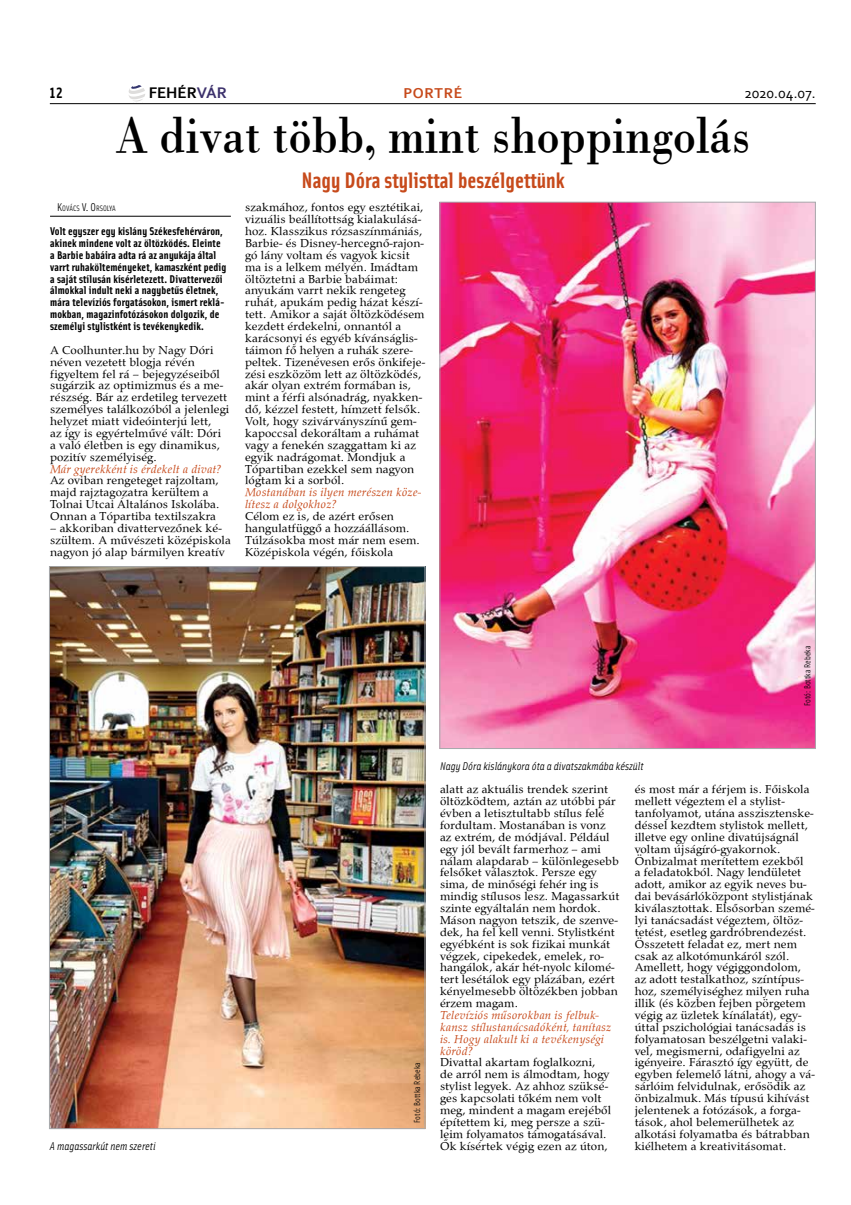
<style>
.page{position:relative;width:851px;height:1205px;background:#fff}
.page>*{position:absolute;margin:0;border:0;box-sizing:border-box;transform-origin:0 0}
.t1{font:52.5px "Bodoni PFL";color:#000;scale:.9 1}
.t2{font:700 22.5px "Solex";color:#c74a1b}
.t3{font:700 16.12px "Corbel";color:#000}
.t4{font:15px "Corbel";letter-spacing:-.02em;color:#000}
.t5{font:700 15px "Corbel";letter-spacing:.04em;color:#c74a1b}
.t6{font:700 15px "Solex";color:#000}
.t7{font:11.88px/11.9px "Palladius";letter-spacing:.01em;color:#000}
.t8{font:italic 11.88px/11.9px "Palladius";letter-spacing:.01em;color:#c74a1b}
.t9{font:700 11.25px/11.9px "Solex";letter-spacing:.01em;color:#000}
.t10{font:italic 11.25px "Solex";color:#000}
.t11{font:8.75px "Solex";color:#000}
.t12{font:7.88px "Solex";color:#000}
.s1{color:#3c316c}
.s2{font-size:11.25px}
</style>
<div class="page">
<hr style="left:50px;top:103px;width:765px;height:1px;background:#000">
<svg style="left:128px;top:85px;width:17px;height:16px"></svg>
<hr style="left:50px;top:216px;width:181px;height:1px;background:#000">
<img style="left:441px;top:204px;width:372px;height:543px">
<img style="left:51px;top:568px;width:372px;height:559px">
<h3 class="t3" style="left:149px;top:82px;width:78px">FEHÉR<span class="s1">VÁR</span></h3>
<h1 class="t1" style="left:116px;top:98px;width:706px">A divat több, mint shoppingolás</h1>
<h2 class="t2" style="left:301px;top:165px;width:264px">Nagy Dóra stylisttal beszélgettünk</h2>
<p class="t6" style="left:50px;top:83px;width:14px">12</p>
<p class="t5" style="left:403px;top:83px;width:60px">PORTRÉ</p>
<p class="t4" style="left:744px;top:84px;width:73px">2020.04.07.</p>
<p class="t12" style="left:57px;top:204px;width:60px"><span class="s2">K</span>OVÁCS <span class="s2">V. O</span> RSOLYA</p>
<p class="t9" style="left:50px;top:225px;width:178px">Volt egyszer egy kislány Székesfehérváron, akinek mindene volt az öltözködés. Eleinte a Barbie babáira adta rá az anyukája által varrt ruhakölteményeket, kamaszként pedig a saját stílusán kísérletezett. Divattervezői álmokkal indult neki a nagybetűs életnek, mára televíziós forgatásokon, ismert reklá&shy;mokban, magazinfotózásokon dolgozik, de személyi stylistként is tevékenykedik.</p>
<p class="t7" style="left:50px;top:344px;width:180px">A Coolhunter.hu by Nagy Dóri néven vezetett blogja révén figyeltem fel rá – bejegyzéseiből sugárzik az optimizmus és a me&shy;részség. Bár az erdetileg tervezett személyes találkozóból a jelenlegi helyzet miatt videóinterjú lett,<br>az így is egyértelművé vált: Dóri a való életben is egy dinamikus, pozitív személyiség.</p>
<p class="t8" style="left:50px;top:463px;width:172px">Már gyerekként is érdekelt a divat?</p>
<p class="t7" style="left:50px;top:475px;width:171px">Az oviban rengeteget rajzoltam, majd rajztagozatra kerültem a<br>Tolnai Utcai Általános Iskolába.<br>Onnan a Tópartiba textilszakra</p>
<p class="t7" style="left:50px;top:522px;width:182px">– akkoriban divattervezőnek ké&shy;szültem. A művészeti középiskola nagyon jó alap bármilyen kreatív</p>
<p class="t7" style="left:245px;top:201px;width:182px">szakmához, fontos egy esztétikai, vizuális beállítottság kialakulásá&shy;hoz. Klasszikus rózsaszínmániás,<br>Barbie- és Disney-hercegnő-rajon&shy;gó lány voltam és vagyok kicsit ma is a lelkem mélyén. Imádtam öltöztetni a Barbie babáimat: anyukám varrt nekik rengeteg ruhát, apukám pedig házat készí&shy;tett. Amikor a saját öltözködésem kezdett érdekelni, onnantól a karácsonyi és egyéb kívánságlis&shy;táimon fő helyen a ruhák szere&shy;peltek. Tizenévesen erős önkifeje&shy;zési eszközöm lett az öltözködés, akár olyan extrém formában is, mint a férfi alsónadrág, nyakken&shy;dő, kézzel festett, hímzett felsők.<br>Volt, hogy szivárványszínű gem&shy;kapoccsal dekoráltam a ruhámat vagy a fenekén szaggattam ki az egyik nadrágomat. Mondjuk a<br>Tópartiban ezekkel sem nagyon lógtam ki a sorból.</p>
<p class="t8" style="left:245px;top:486px;width:177px">Mostanában is ilyen merészen köze&shy;lítesz a dolgokhoz?</p>
<p class="t7" style="left:245px;top:510px;width:176px">Célom ez is, de azért erősen hangulatfüggő a hozzáállásom.<br>Túlzásokba most már nem esem.<br>Középiskola végén, főiskola</p>
<p class="t10" style="left:50px;top:1138px;width:107px">A magassarkút nem szereti</p>
<p class="t11" style="left:801px;top:706px;width:62px;rotate:-90deg">Fotó: Bottka Rebeka</p>
<p class="t11" style="left:411px;top:1123px;width:62px;rotate:-90deg">Fotó: Bottka Rebeka</p>
<p class="t10" style="left:440px;top:758px;width:205px">Nagy Dóra kislánykora óta a divatszakmába készült</p>
<p class="t7" style="left:440px;top:783px;width:181px">alatt az aktuális trendek szerint öltözködtem, aztán az utóbbi pár évben a letisztultabb stílus felé fordultam. Mostanában is vonz az extrém, de módjával. Például egy jól bevált farmerhoz – ami nálam alapdarab – különlegesebb felsőket választok. Persze egy sima, de minőségi fehér ing is mindig stílusos lesz. Magassarkút szinte egyáltalán nem hordok.<br>Máson nagyon tetszik, de szenve&shy;dek, ha fel kell venni. Stylistként egyébként is sok fizikai munkát végzek, cipekedek, emelek, ro&shy;hangálok, akár hét-nyolc kilomé&shy;tert lesétálok egy plázában, ezért kényelmesebb öltözékben jobban érzem magam.</p>
<p class="t8" style="left:440px;top:1009px;width:172px">Televíziós műsorokban is felbuk&shy;kansz stílustanácsadóként, tanítasz is. Hogy alakult ki a tevékenységi köröd?</p>
<p class="t7" style="left:440px;top:1056px;width:172px">Divattal akartam foglalkozni, de arról nem is álmodtam, hogy stylist legyek. Az ahhoz szüksé&shy;ges kapcsolati tőkém nem volt meg, mindent a magam erejéből építettem ki, meg persze a szü&shy;leim folyamatos támogatásával.<br>Ők kísértek végig ezen az úton,</p>
<p class="t7" style="left:634px;top:783px;width:182px">és most már a férjem is. Főiskola mellett végeztem el a stylist&shy;tanfolyamot, utána asszisztenske&shy;déssel kezdtem stylistok mellett, illetve egy online divatújságnál voltam újságíró-gyakornok.<br>Önbizalmat merítettem ezekből<br>a feladatokból. Nagy lendületet adott, amikor az egyik neves bu&shy;dai bevásárlóközpont stylistjának kiválasztottak. Elsősorban szemé&shy;lyi tanácsadást végeztem, öltöz&shy;tetést, esetleg gardróbrendezést.<br>Összetett feladat ez, mert nem csak az alkotómunkáról szól.<br>Amellett, hogy végiggondolom, az adott testalkathoz, színtípus&shy;hoz, személyiséghez milyen ruha illik (és közben fejben pörgetem végig az üzletek kínálatát), egy&shy;úttal pszichológiai tanácsadás is folyamatosan beszélgetni valaki&shy;vel, megismerni, odafigyelni az igényeire. Fárasztó így együtt, de egyben felemelő látni, ahogy a vá&shy;sárlóim felvidulnak, erősödik az önbizalmuk. Más típusú kihívást jelentenek a fotózások, a forga&shy;tások, ahol belemerülhetek az alkotási folyamatba és bátrabban kiélhetem a kreativitásomat.</p>
</div>
